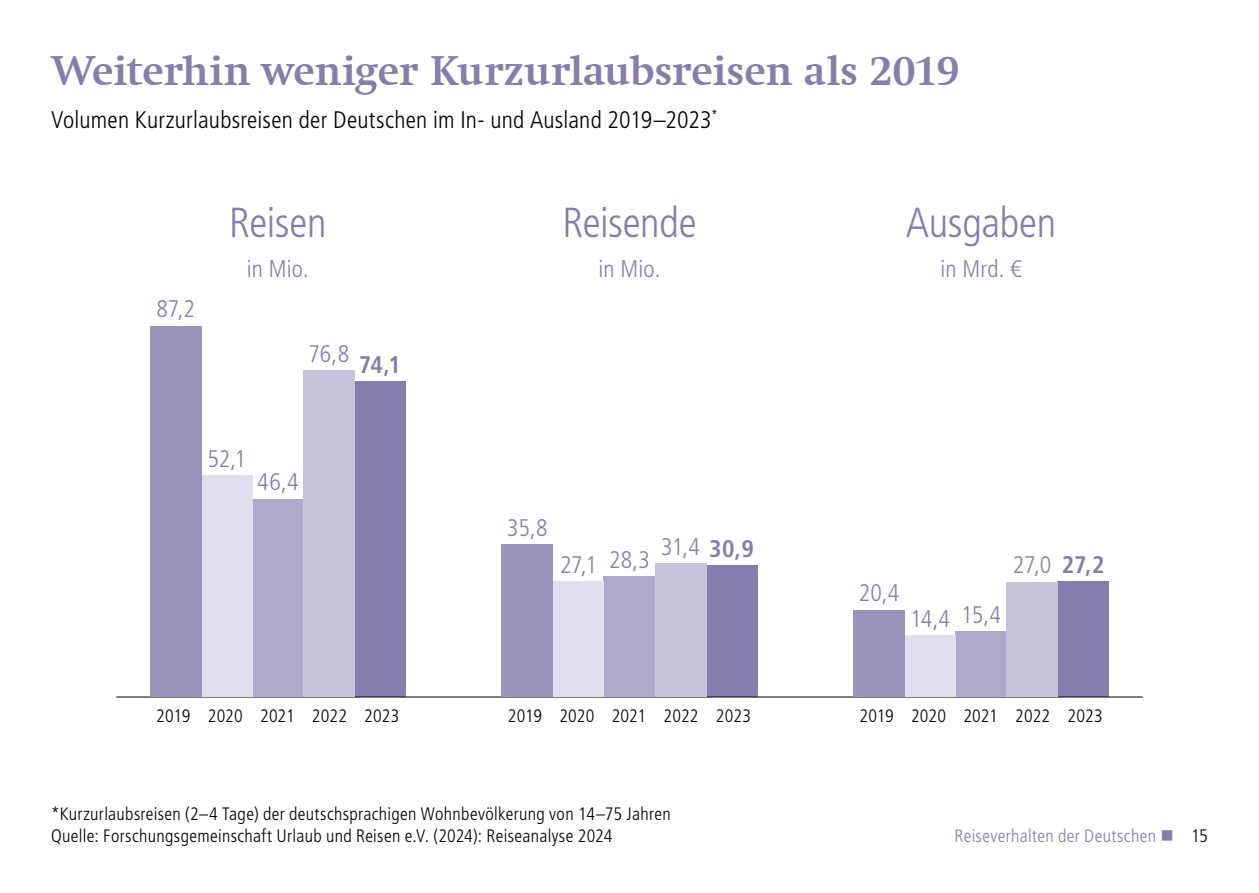
<style>
.page{position:relative;width:1259px;height:893px;background:#fff}
.page>*{position:absolute;margin:0;border:0;box-sizing:border-box;transform-origin:0 0}
.t1{font:700 42px "Swift Com";letter-spacing:-.005em;color:#867dad}
.t2{font:300 condensed 42px "Frutiger LT Std";letter-spacing:-.01em;color:#867dad}
.t3{font:300 condensed 24px "Frutiger LT Std";letter-spacing:.005em;color:#867dad}
.t4{font:300 condensed 24px "Frutiger LT Std";letter-spacing:.01em;color:#000}
.t5{font:700 condensed 24px "Frutiger LT Std";color:#867dad}
.t6{font:300 condensed 18px/21.6px "Frutiger LT Std";letter-spacing:.015em;color:#000}
.t7{font:300 condensed 18px "Frutiger LT Std";letter-spacing:.02em;color:#867dad}
.s1{font-weight:700}
</style>
<div class="page">
<div style="left:354px;top:382px;width:51px;height:315px;background:#867dad"></div>
<div style="left:706px;top:565px;width:51px;height:132px;background:#867dad"></div>
<div style="left:1057px;top:581px;width:51px;height:116px;background:#867dad"></div>
<hr style="left:116px;top:696px;width:1026px;height:1px;background:#000">
<div style="left:252px;top:499px;width:51px;height:198px;background:#afa8cb"></div>
<div style="left:303px;top:370px;width:51px;height:327px;background:#c7c1db"></div>
<div style="left:201px;top:475px;width:51px;height:222px;background:#e1deed"></div>
<div style="left:150px;top:326px;width:51px;height:371px;background:#9992bb"></div>
<div style="left:604px;top:576px;width:51px;height:121px;background:#afa8cb"></div>
<div style="left:655px;top:563px;width:51px;height:134px;background:#c7c1db"></div>
<div style="left:553px;top:581px;width:51px;height:116px;background:#e1deed"></div>
<div style="left:502px;top:544px;width:51px;height:153px;background:#9992bb"></div>
<div style="left:955px;top:631px;width:51px;height:66px;background:#afa8cb"></div>
<div style="left:1006px;top:582px;width:51px;height:115px;background:#c7c1db"></div>
<div style="left:904px;top:635px;width:51px;height:62px;background:#e1deed"></div>
<div style="left:853px;top:610px;width:51px;height:87px;background:#9992bb"></div>
<h1 class="t1" style="left:51px;top:46px;width:909px">Weiterhin weniger Kurzurlaubsreisen als 2019</h1>
<h2 class="t4" style="left:51px;top:106px;width:668px">Volumen Kurzurlaubsreisen der Deutschen im In- und Ausland 2019–2023<sup>*</sup></h2>
<h1 class="t2" style="left:229px;top:199px;width:99px">Reisen</h1>
<h1 class="t2" style="left:562px;top:199px;width:136px">Reisende</h1>
<h1 class="t2" style="left:906px;top:199px;width:152px">Ausgaben</h1>
<h2 class="t3" style="left:156px;top:295px;width:40px">87,2</h2>
<h2 class="t3" style="left:247px;top:255px;width:63px">in Mio.</h2>
<h2 class="t3" style="left:598px;top:255px;width:63px">in Mio.</h2>
<h2 class="t3" style="left:940px;top:255px;width:83px">in Mrd. €</h2>
<h2 class="t3" style="left:309px;top:340px;width:42px">76,8</h2>
<h2 class="t5" style="left:359px;top:350px;width:44px">74,1</h2>
<h2 class="t3" style="left:207px;top:445px;width:40px">52,1</h2>
<h2 class="t3" style="left:257px;top:468px;width:43px">46,4</h2>
<h2 class="t3" style="left:507px;top:514px;width:42px">35,8</h2>
<h2 class="t3" style="left:560px;top:551px;width:38px">27,1</h2>
<h2 class="t3" style="left:661px;top:533px;width:94px">31,4 <span class="s1">30,9</span></h2>
<h2 class="t3" style="left:609px;top:546px;width:42px">28,3</h2>
<h2 class="t3" style="left:1013px;top:551px;width:93px">27,0 <span class="s1">27,2</span></h2>
<h2 class="t3" style="left:961px;top:601px;width:41px">15,4</h2>
<h2 class="t3" style="left:858px;top:579px;width:42px">20,4</h2>
<h2 class="t3" style="left:910px;top:605px;width:42px">14,4</h2>
<p class="t6" style="left:156px;top:706px;width:245px">2019 2020 2021 2022 2023</p>
<p class="t6" style="left:508px;top:706px;width:245px">2019 2020 2021 2022 2023</p>
<p class="t6" style="left:859px;top:706px;width:245px">2019 2020 2021 2022 2023</p>
<p class="t6" style="left:51px;top:804px;width:621px">*Kurzurlaubsreisen (2–4 Tage) der deutschsprachigen Wohnbevölkerung von 14–75 Jahren<br>Quelle: Forschungsgemeinschaft Urlaub und Reisen e.V. (2024): Reiseanalyse 2024</p>
<p class="t7" style="left:954px;top:825px;width:221px">Reiseverhalten der Deutschen ■</p>
<p class="t6" style="left:1191px;top:825px;width:18px">15</p>
</div>
